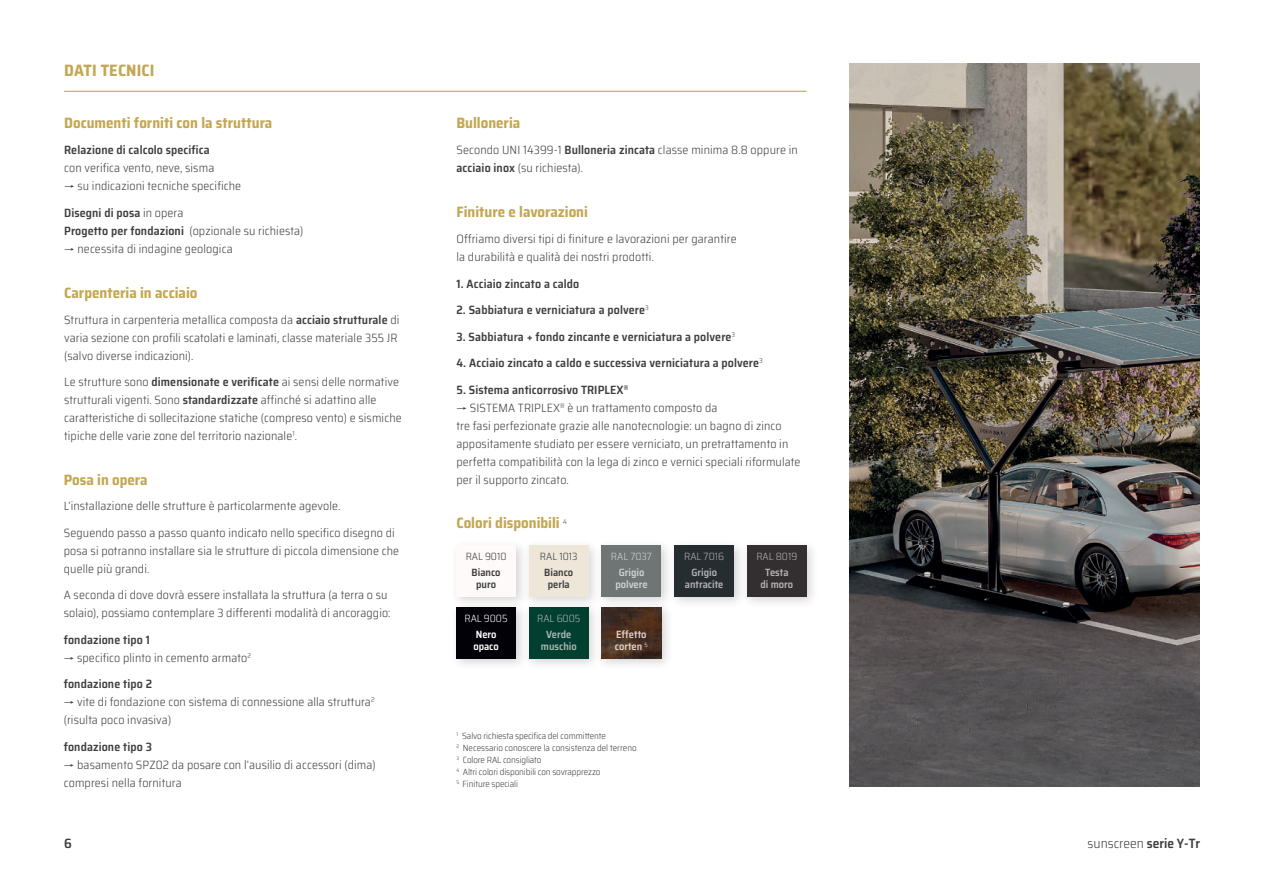
<style>
.page{position:relative;width:1263px;height:893px;background:#fff}
.page>*{position:absolute;margin:0;border:0;box-sizing:border-box;transform-origin:0 0}
.t1{font:700 semi-condensed 16.5px "Saira";letter-spacing:.01em;color:#c3a753}
.t2{font:700 semi-condensed 15px "Saira";color:#c3a753}
.t3{font:300 semi-condensed 13.5px "Saira";color:#3e3e3f}
.t4{font:600 semi-condensed 13.5px "Saira";color:#3e3e3f}
.t5{font:300 semi-condensed 12px/18px "Saira";letter-spacing:.01em;color:#3e3e3f}
.t6{font:600 semi-condensed 12px/18px "Saira";letter-spacing:.01em;color:#3e3e3f}
.t7{font:600 semi-condensed 10.5px/12px "Saira";color:#3e3e3f;text-align:center}
.t8{font:600 semi-condensed 10.5px/12px "Saira";color:#b1b0b3;text-align:center}
.t9{font:600 semi-condensed 10.5px/12px "Saira";color:#dfd0cc}
.t10{font:300 semi-condensed 10.5px "Saira";color:#3e3e3f}
.t11{font:600 semi-condensed 10.5px/12px "Saira";color:#d0d1d1;text-align:center}
.t12{font:600 semi-condensed 10.5px/12px "Saira";color:#adb7b2;text-align:center}
.t13{font:600 semi-condensed 10.5px/12px "Saira";letter-spacing:-.005em;color:#b6b2b4;text-align:center}
.t14{font:600 semi-condensed 10.5px/12px "Saira";color:#fff}
.t15{font:300 semi-condensed 10.5px "Saira";color:#b1b0b3}
.t16{font:300 semi-condensed 10.5px "Saira";color:#b6b2b4}
.t17{font:300 semi-condensed 10.5px "Saira";color:#fff}
.t18{font:300 semi-condensed 10.5px "Saira";color:#d0d1d1}
.t19{font:300 semi-condensed 10.5px "Saira";color:#adb7b2}
.t20{font:300 semi-condensed 9px/12px "Saira";letter-spacing:-.01em;color:#3e3e3f}
.s1{font-weight:300}
.s2{font-weight:600}
</style>
<div class="page">
<img style="left:849px;top:64px;width:350px;height:723px">
<hr style="left:64px;top:91px;width:742px;height:1px;background:#c3a753">
<div style="left:450px;top:539px;width:78px;height:70px;background:#231f20;opacity:.2"></div>
<div style="left:456px;top:545px;width:60px;height:51px;background:#fefaf9"></div>
<div style="left:741px;top:539px;width:78px;height:70px;background:#231f20;opacity:.2"></div>
<div style="left:747px;top:545px;width:59px;height:51px;background:#332f31"></div>
<div style="left:595px;top:601px;width:79px;height:70px;background:#231f20;opacity:.2"></div>
<img style="left:602px;top:609px;width:59px;height:49px">
<div style="left:668px;top:539px;width:78px;height:70px;background:#231f20;opacity:.2"></div>
<div style="left:674px;top:545px;width:60px;height:51px;background:#262d31"></div>
<div style="left:450px;top:601px;width:78px;height:70px;background:#231f20;opacity:.2"></div>
<div style="left:456px;top:607px;width:60px;height:51px;background:#020107"></div>
<div style="left:595px;top:539px;width:79px;height:70px;background:#231f20;opacity:.2"></div>
<div style="left:602px;top:545px;width:59px;height:51px;background:#6f7575"></div>
<div style="left:523px;top:539px;width:78px;height:70px;background:#231f20;opacity:.2"></div>
<div style="left:529px;top:545px;width:59px;height:51px;background:#eee6d9"></div>
<div style="left:523px;top:601px;width:78px;height:70px;background:#231f20;opacity:.2"></div>
<div style="left:529px;top:607px;width:60px;height:51px;background:#013f30"></div>
<h1 class="t1" style="left:64px;top:58px;width:92px">DATI TECNICI</h1>
<p class="t2" style="left:64px;top:111px;width:210px">Documenti forniti con la struttura</p>
<p class="t6" style="left:64px;top:141px;width:147px">Relazione di calcolo specifica</p>
<p class="t5" style="left:64px;top:159px;width:152px">con verifica vento, neve, sisma</p>
<p class="t5" style="left:64px;top:177px;width:179px">→ su indicazioni tecniche specifiche</p>
<p class="t6" style="left:64px;top:204px;width:241px">Disegni di posa <span class="s1">in opera<br></span>Progetto per fondazioni <span class="s1">(opzionale su richiesta)</span></p>
<p class="t5" style="left:64px;top:239px;width:170px">→ necessita di indagine geologica</p>
<p class="t2" style="left:64px;top:281px;width:135px">Carpenteria in acciaio</p>
<p class="t5" style="left:64px;top:310px;width:337px">Struttura in carpenteria metallica composta da <span class="s2">acciaio strutturale</span> di varia sezione con profili scatolati e laminati, classe materiale 355 JR (salvo diverse indicazioni).</p>
<p class="t5" style="left:64px;top:373px;width:339px">Le strutture sono <span class="s2">dimensionate e verificate</span> ai sensi delle normative strutturali vigenti. Sono <span class="s2">standardizzate</span> affinché si adattino alle caratteristiche di sollecitazione statiche (compreso vento) e sismiche tipiche delle varie zone del territorio nazionale<sup>1</sup>.</p>
<p class="t2" style="left:64px;top:468px;width:85px">Posa in opera</p>
<p class="t5" style="left:64px;top:496px;width:278px">L’installazione delle strutture è particolarmente agevole.</p>
<p class="t5" style="left:64px;top:523px;width:337px">Seguendo passo a passo quanto indicato nello specifico disegno di posa si potranno installare sia le strutture di piccola dimensione che quelle più grandi.</p>
<p class="t5" style="left:64px;top:586px;width:328px">A seconda di dove dovrà essere installata la struttura (a terra o su solaio), possiamo contemplare 3 differenti modalità di ancoraggio:</p>
<p class="t6" style="left:64px;top:630px;width:88px">fondazione tipo 1</p>
<p class="t5" style="left:64px;top:648px;width:189px">→ specifico plinto in cemento armato<sup>2</sup></p>
<p class="t6" style="left:64px;top:675px;width:90px">fondazione tipo 2</p>
<p class="t5" style="left:64px;top:692px;width:312px">→ vite di fondazione con sistema di connessione alla struttura<sup>2 </sup>(risulta poco invasiva)</p>
<p class="t6" style="left:64px;top:737px;width:90px">fondazione tipo 3</p>
<p class="t5" style="left:64px;top:755px;width:313px">→ basamento SPZ02 da posare con l’ausilio di accessori (dima) compresi nella fornitura</p>
<p class="t2" style="left:456px;top:111px;width:65px">Bulloneria</p>
<p class="t5" style="left:456px;top:140px;width:343px">Secondo UNI 14399-1 <span class="s2">Bulloneria zincata</span> classe minima 8.8 oppure in <span class="s2">acciaio inox</span> (su richiesta).</p>
<p class="t2" style="left:456px;top:200px;width:133px">Finiture e lavorazioni</p>
<p class="t5" style="left:456px;top:230px;width:282px">Offriamo diversi tipi di finiture e lavorazioni per garantire la durabilità e qualità dei nostri prodotti.</p>
<p class="t6" style="left:456px;top:274px;width:124px">1. Acciaio zincato a caldo</p>
<p class="t6" style="left:456px;top:301px;width:194px">2. Sabbiatura e verniciatura a polvere<sup>3</sup></p>
<p class="t6" style="left:456px;top:327px;width:280px">3. Sabbiatura + fondo zincante e verniciatura a polvere<sup>3</sup></p>
<p class="t6" style="left:456px;top:354px;width:308px">4. Acciaio zincato a caldo e successiva verniciatura a polvere<sup>3</sup></p>
<p class="t6" style="left:456px;top:380px;width:174px">5. Sistema anticorrosivo TRIPLEX<sup>®</sup></p>
<p class="t5" style="left:456px;top:398px;width:346px">→ SISTEMA TRIPLEX<sup>®</sup> è un trattamento composto da<br>tre fasi perfezionate grazie alle nanotecnologie: un bagno di zinco appositamente studiato per essere verniciato, un pretrattamento in perfetta compatibilità con la lega di zinco e vernici speciali riformulate per il supporto zincato.</p>
<p class="t2" style="left:456px;top:511px;width:112px">Colori disponibili <sup>4</sup></p>
<p class="t10" style="left:466px;top:548px;width:42px">RAL 9010</p>
<p class="t7" style="left:472px;top:566px;width:31px">Bianco puro</p>
<p class="t17" style="left:465px;top:611px;width:45px">RAL 9005</p>
<p class="t14" style="left:473px;top:629px;width:27px">Nero opaco</p>
<p class="t10" style="left:540px;top:548px;width:39px">RAL 1013</p>
<p class="t7" style="left:544px;top:566px;width:31px">Bianco perla</p>
<p class="t19" style="left:537px;top:611px;width:45px">RAL 6005</p>
<p class="t12" style="left:541px;top:629px;width:37px">Verde muschio</p>
<p class="t18" style="left:611px;top:548px;width:43px">RAL 7037</p>
<p class="t11" style="left:615px;top:566px;width:34px">Grigio polvere</p>
<p class="t9" style="left:615px;top:629px;width:35px">Effetto corten <sup>5</sup></p>
<p class="t20" style="left:456px;top:729px;width:182px"><sup>1</sup> Salvo richiesta specifica del committente<br><sup>2</sup> Necessario conoscere la consistenza del terreno <sup>3</sup> Colore RAL consigliato<br><sup>4</sup> Altri colori disponibili con sovrapprezzo<br><sup>5</sup> Finiture speciali</p>
<p class="t15" style="left:684px;top:548px;width:41px">RAL 7016</p>
<p class="t8" style="left:685px;top:566px;width:40px">Grigio antracite</p>
<p class="t16" style="left:756px;top:548px;width:42px">RAL 8019</p>
<p class="t13" style="left:760px;top:566px;width:34px">Testa di moro</p>
<p class="t4" style="left:64px;top:833px;width:9px">6</p>
<p class="t3" style="left:1087px;top:833px;width:114px">sunscreen <span class="s2">serie Y-Tr</span></p>
</div>
